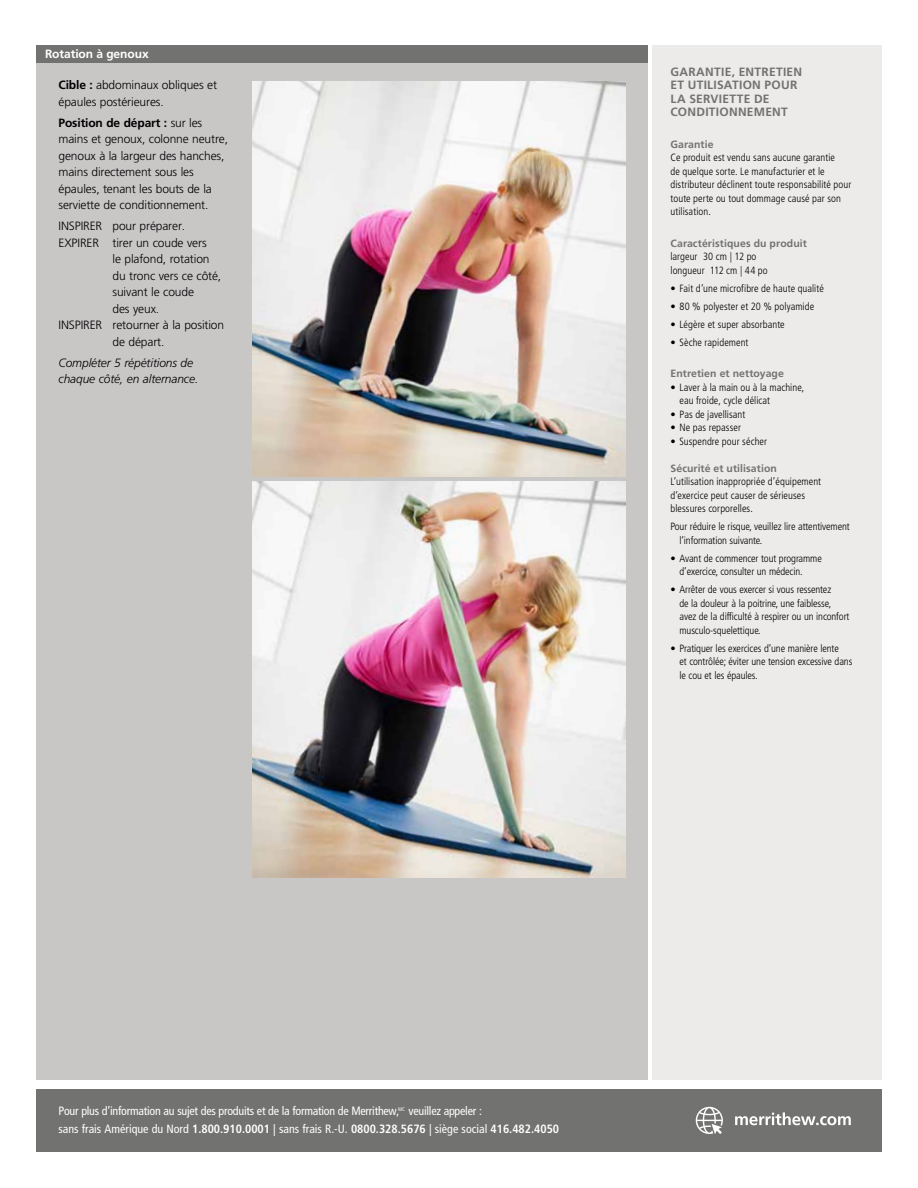
<style>
.page{position:relative;width:918px;height:1188px;background:#fff}
.page>*{position:absolute;margin:0;border:0;box-sizing:border-box;transform-origin:0 0}
.t1{font:300 12px/16.5px "Frutiger LT Std";letter-spacing:-.01em;color:#000}
.t2{font:condensed 12px/18px "Frutiger LT Std";color:#fff}
.t3{font:condensed 12px "Frutiger LT Std";letter-spacing:-.02em;color:#fff}
.t4{font:700 12px/13.5px "Frutiger LT Std";letter-spacing:.025em;color:#727271}
.t5{font:italic 300 12px/16.5px "Frutiger LT Std";letter-spacing:-.01em;color:#000}
.t6{font:700 12px "Frutiger LT Std";letter-spacing:-.005em;color:#fff}
.t7{font:300 condensed 10.5px/13.5px "Frutiger LT Std";color:#000}
.t8{font:700 10.5px "Frutiger LT Std";letter-spacing:.01em;color:#727271}
.t9{font:condensed 5.25px "Frutiger LT Std";color:#fff}
.s1{font-weight:700}
</style>
<div class="page">
<div style="left:36px;top:1089px;width:846px;height:63px;background:#727271"></div>
<div style="left:652px;top:45px;width:230px;height:1035px;background:#ecebea"></div>
<svg style="left:696px;top:1107px;width:27px;height:27px"></svg>
<svg style="left:735px;top:1112px;width:116px;height:13px"></svg>
<div style="left:36px;top:45px;width:612px;height:1035px;background:#c9c6c6"></div>
<img style="left:252px;top:81px;width:373px;height:396px">
<img style="left:252px;top:482px;width:373px;height:396px">
<div style="left:36px;top:45px;width:612px;height:18px;background:#727271"></div>
<p class="t6" style="left:45px;top:47px;width:105px">Rotation à genoux</p>
<p class="t1" style="left:58px;top:77px;width:160px"><span class="s1">Cible :</span> abdominaux obliques et épaules postérieures.</p>
<p class="t1" style="left:58px;top:115px;width:171px"><span class="s1">Position de départ :</span> sur les mains et genoux, colonne neutre, genoux à la largeur des hanches, mains directement sous les épaules, tenant les bouts de la serviette de conditionnement.</p>
<p class="t1" style="left:58px;top:218px;width:128px">INSPIRER pour préparer.</p>
<p class="t1" style="left:58px;top:235px;width:150px">EXPIRER tirer un coude vers</p>
<p class="t1" style="left:112px;top:251px;width:99px">le plafond, rotation</p>
<p class="t1" style="left:112px;top:268px;width:110px">du tronc vers ce côté,</p>
<p class="t1" style="left:112px;top:284px;width:83px">suivant le coude</p>
<p class="t1" style="left:112px;top:301px;width:48px">des yeux.</p>
<p class="t1" style="left:58px;top:317px;width:167px">INSPIRER retourner à la position</p>
<p class="t1" style="left:112px;top:334px;width:53px">de départ.</p>
<p class="t5" style="left:58px;top:355px;width:141px">Compléter 5 répétitions de chaque côté, en alternance.</p>
<p class="t4" style="left:670px;top:65px;width:133px">GARANTIE, ENTRETIEN<br>ET UTILISATION POUR<br>LA SERVIETTE DE<br>CONDITIONNEMENT</p>
<p class="t8" style="left:670px;top:138px;width:45px">Garantie</p>
<p class="t7" style="left:670px;top:151px;width:182px">Ce produit est vendu sans aucune garantie<br>de quelque sorte. Le manufacturier et le distributeur déclinent toute responsabilité pour toute perte ou tout dommage causé par son utilisation.</p>
<p class="t8" style="left:670px;top:237px;width:138px">Caractéristiques du produit</p>
<p class="t7" style="left:670px;top:250px;width:99px">largeur 30 cm | 12 po longueur 112 cm | 44 po</p>
<p class="t7" style="left:670px;top:282px;width:155px">• Fait d’une microfibre de haute qualité</p>
<p class="t7" style="left:670px;top:300px;width:145px">• 80 % polyester et 20 % polyamide</p>
<p class="t7" style="left:670px;top:318px;width:116px">• Légère et super absorbante</p>
<p class="t7" style="left:670px;top:336px;width:79px">• Sèche rapidement</p>
<p class="t8" style="left:670px;top:368px;width:115px">Entretien et nettoyage</p>
<p class="t7" style="left:679px;top:381px;width:126px;text-indent:-9px">• Laver à la main ou à la machine, eau froide, cycle délicat</p>
<p class="t7" style="left:670px;top:408px;width:76px">• Pas de javellisant</p>
<p class="t7" style="left:670px;top:421px;width:72px">• Ne pas repasser</p>
<p class="t7" style="left:670px;top:435px;width:98px">• Suspendre pour sécher</p>
<p class="t8" style="left:670px;top:462px;width:108px">Sécurité et utilisation</p>
<p class="t7" style="left:670px;top:475px;width:152px">L’utilisation inappropriée d’équipement d’exercice peut causer de sérieuses blessures corporelles.</p>
<p class="t7" style="left:679px;top:520px;width:172px;text-indent:-9px">Pour réduire le risque, veuillez lire attentivement l’information suivante.</p>
<p class="t7" style="left:679px;top:552px;width:144px;text-indent:-9px">• Avant de commencer tout programme d’exercice, consulter un médecin.</p>
<p class="t7" style="left:679px;top:583px;width:171px;text-indent:-9px">• Arrêter de vous exercer si vous ressentez<br>de la douleur à la poitrine, une faiblesse, avez de la difficulté à respirer ou un inconfort musculo-squelettique.</p>
<p class="t7" style="left:679px;top:642px;width:174px;text-indent:-9px">• Pratiquer les exercices d’une manière lente<br>et contrôlée; éviter une tension excessive dans le cou et les épaules.</p>
<p class="t3" style="left:58px;top:1104px;width:343px">Pour plus d’information au sujet des produits et de la formation de Merrithew,</p>
<p class="t9" style="left:398px;top:1106px;width:8px">MC</p>
<p class="t2" style="left:58px;top:1102px;width:502px;text-indent:350px">veuillez appeler :<br>sans frais Amérique du Nord <span class="s1">1.800.910.0001</span> | sans frais R.-U. <span class="s1">0800.328.5676</span> | siège social <span class="s1">416.482.4050</span></p>
</div>
